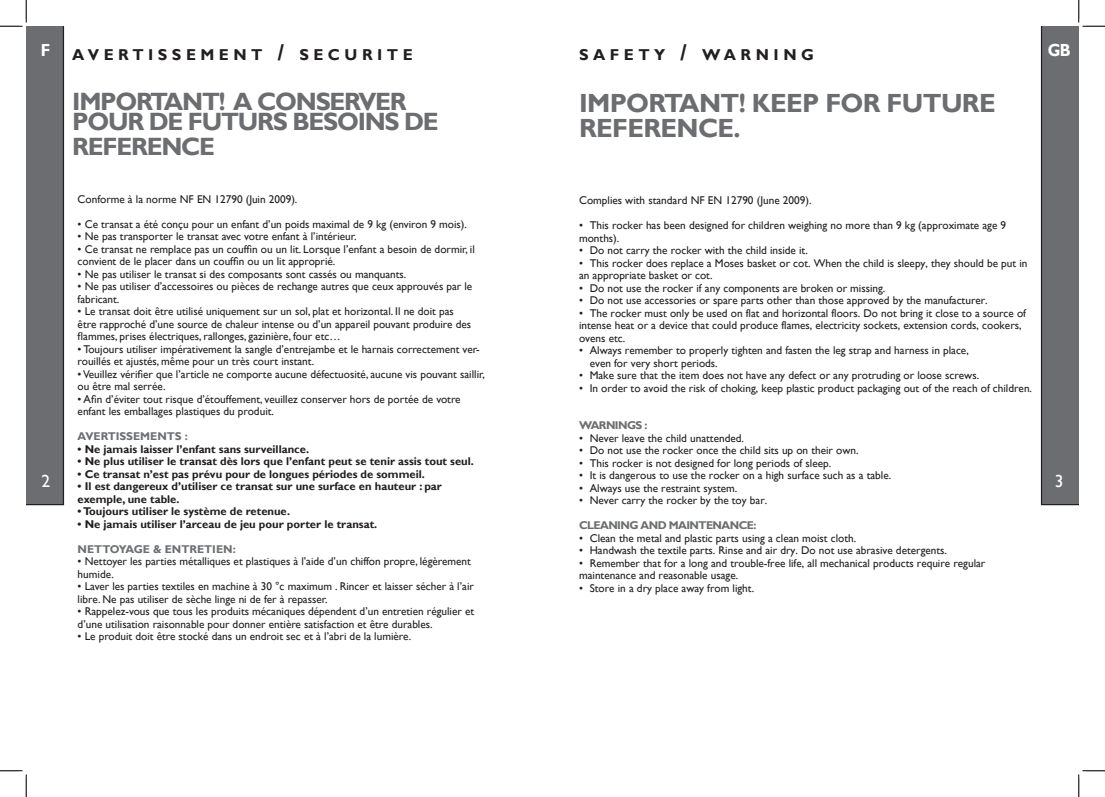
<style>
.page{position:relative;width:1105px;height:797px;background:#fff}
.page>*{position:absolute;margin:0;border:0;box-sizing:border-box;transform-origin:0 0}
.Intro{font:700 26.25px "Gill Sans";letter-spacing:-.025em;color:#6c6d70}
.intro5mm{font:700 25px/20px "Gill Sans";letter-spacing:-.05em;color:#6c6d70}
.t1{font:700 17.5px "Gill Sans";color:#fff;scale:.9 1}
.t2{font:17.5px "Gill Sans";color:#fff}
.titreavertissement{font:700 15.75px "Gill Sans";letter-spacing:.285em;color:#231f20}
.listingok2{font:11.25px/12.5px "Gill Sans";color:#231f20}
.t3{font:700 11.25px/12.5px "Gill Sans";color:#231f20}
.t4{font:700 11.25px "Gill Sans";color:#6c6f74}
.TITRE5{font:700 11.25px "Gill Sans";letter-spacing:-.05em;color:#6c6d70}
.s1{font-size:22.5px}
</style>
<div class="page">
<svg style="left:0;top:0;width:64px;height:505px"></svg>
<svg style="left:0;top:770px;width:27px;height:27px"></svg>
<svg style="left:1041px;top:0;width:64px;height:505px"></svg>
<svg style="left:1078px;top:770px;width:27px;height:27px"></svg>
<p class="t1" style="left:41px;top:40px;width:12px">F</p>
<p class="t2" style="left:41px;top:471px;width:10px">2</p>
<p class="titreavertissement" style="left:72px;top:45px;width:342px">AVERTISSEMENT <span class="s1">/</span> SECURITE</p>
<p class="titreavertissement" style="left:579px;top:45px;width:236px">SAFETY <span class="s1">/</span> WARNING</p>
<p class="intro5mm" style="left:72px;top:91px;width:368px">IMPORTANT! A CONSERVER<br>POUR DE FUTURS BESOINS DE</p>
<p class="intro5mm" style="left:72px;top:136px;width:144px">REFERENCE</p>
<p class="listingok2" style="left:78px;top:192px;width:221px">Conforme à la norme NF EN 12790 (Juin 2009).</p>
<p class="listingok2" style="left:78px;top:217px;width:391px">• Ce transat a été conçu pour un enfant d’un poids maximal de 9 kg (environ 9 mois).</p>
<p class="listingok2" style="left:78px;top:230px;width:280px">• Ne pas transporter le transat avec votre enfant à l’intérieur.</p>
<p class="listingok2" style="left:78px;top:242px;width:399px">• Ce transat ne remplace pas un couffin ou un lit. Lorsque l’enfant a besoin de dormir, il convient de le placer dans un couffin ou un lit approprié.</p>
<p class="listingok2" style="left:78px;top:267px;width:330px">• Ne pas utiliser le transat si des composants sont cassés ou manquants.</p>
<p class="listingok2" style="left:78px;top:280px;width:396px">• Ne pas utiliser d’accessoires ou pièces de rechange autres que ceux approuvés par le fabricant.</p>
<p class="listingok2" style="left:78px;top:305px;width:395px">• Le transat doit être utilisé uniquement sur un sol, plat et horizontal. Il ne doit pas être rapproché d’une source de chaleur intense ou d’un appareil pouvant produire des flammes, prises électriques, rallonges, gazinière, four etc…</p>
<p class="listingok2" style="left:78px;top:342px;width:404px">• Toujours utiliser impérativement la sangle d’entrejambe et le harnais correctement ver&shy;rouillés et ajustés, même pour un très court instant.</p>
<p class="listingok2" style="left:78px;top:367px;width:409px">• Veuillez vérifier que l’article ne comporte aucune défectuosité, aucune vis pouvant saillir, ou être mal serrée.</p>
<p class="listingok2" style="left:78px;top:392px;width:384px">• Afin d’éviter tout risque d’étouffement, veuillez conserver hors de portée de votre enfant les emballages plastiques du produit.</p>
<p class="t4" style="left:78px;top:430px;width:112px">AVERTISSEMENTS :</p>
<p class="t3" style="left:78px;top:442px;width:233px">• Ne jamais laisser l’enfant sans surveillance.</p>
<p class="t3" style="left:78px;top:455px;width:398px">• Ne plus utiliser le transat dès lors que l’enfant peut se tenir assis tout seul.</p>
<p class="t3" style="left:78px;top:467px;width:349px">• Ce transat n’est pas prévu pour de longues périodes de sommeil.</p>
<p class="t3" style="left:78px;top:480px;width:366px">• Il est dangereux d’utiliser ce transat sur une surface en hauteur : par exemple, une table.</p>
<p class="t3" style="left:78px;top:505px;width:214px">• Toujours utiliser le système de retenue.</p>
<p class="t3" style="left:78px;top:517px;width:301px">• Ne jamais utiliser l’arceau de jeu pour porter le transat.</p>
<p class="t4" style="left:78px;top:542px;width:160px">NETTOYAGE &amp; ENTRETIEN:</p>
<p class="listingok2" style="left:78px;top:555px;width:395px">• Nettoyer les parties métalliques et plastiques à l’aide d’un chiffon propre, légèrement humide.</p>
<p class="listingok2" style="left:78px;top:580px;width:398px">• Laver les parties textiles en machine à 30 °c maximum . Rincer et laisser sécher à l’air libre. Ne pas utiliser de sèche linge ni de fer à repasser.</p>
<p class="listingok2" style="left:78px;top:605px;width:398px">• Rappelez-vous que tous les produits mécaniques dépendent d’un entretien régulier et d’une utilisation raisonnable pour donner entière satisfaction et être durables.</p>
<p class="listingok2" style="left:78px;top:630px;width:335px">• Le produit doit être stocké dans un endroit sec et à l’abri de la lumière.</p>
<p class="Intro" style="left:579px;top:88px;width:418px">IMPORTANT! KEEP FOR FUTURE</p>
<p class="Intro" style="left:579px;top:113px;width:163px">REFERENCE.</p>
<p class="listingok2" style="left:579px;top:194px;width:234px">Complies with standard NF EN 12790 (June 2009).</p>
<p class="listingok2" style="left:579px;top:219px;width:429px">• This rocker has been designed for children weighing no more than 9 kg (approximate age 9 months).</p>
<p class="listingok2" style="left:579px;top:244px;width:230px">• Do not carry the rocker with the child inside it.</p>
<p class="listingok2" style="left:579px;top:257px;width:450px">• This rocker does replace a Moses basket or cot. When the child is sleepy, they should be put in an appropriate basket or cot.</p>
<p class="listingok2" style="left:579px;top:282px;width:308px">• Do not use the rocker if any components are broken or missing.</p>
<p class="listingok2" style="left:579px;top:294px;width:410px">• Do not use accessories or spare parts other than those approved by the manufacturer.</p>
<p class="listingok2" style="left:579px;top:307px;width:448px">• The rocker must only be used on flat and horizontal floors. Do not bring it close to a source of intense heat or a device that could produce flames, electricity sockets, extension cords, cookers, ovens etc.</p>
<p class="listingok2" style="left:590px;top:344px;width:381px;text-indent:-11px">• Always remember to properly tighten and fasten the leg strap and harness in place, even for very short periods.</p>
<p class="listingok2" style="left:579px;top:369px;width:402px">• Make sure that the item does not have any defect or any protruding or loose screws.</p>
<p class="listingok2" style="left:579px;top:382px;width:454px">• In order to avoid the risk of choking, keep plastic product packaging out of the reach of children.</p>
<p class="TITRE5" style="left:579px;top:419px;width:70px">WARNINGS :</p>
<p class="listingok2" style="left:579px;top:432px;width:166px">• Never leave the child unattended.</p>
<p class="listingok2" style="left:579px;top:444px;width:281px">• Do not use the rocker once the child sits up on their own.</p>
<p class="listingok2" style="left:579px;top:457px;width:254px">• This rocker is not designed for long periods of sleep.</p>
<p class="listingok2" style="left:579px;top:469px;width:314px">• It is dangerous to use the rocker on a high surface such as a table.</p>
<p class="listingok2" style="left:579px;top:482px;width:160px">• Always use the restraint system.</p>
<p class="listingok2" style="left:579px;top:494px;width:190px">• Never carry the rocker by the toy bar.</p>
<p class="TITRE5" style="left:579px;top:519px;width:179px">CLEANING AND MAINTENANCE:</p>
<p class="listingok2" style="left:579px;top:532px;width:279px">• Clean the metal and plastic parts using a clean moist cloth.</p>
<p class="listingok2" style="left:579px;top:544px;width:369px">• Handwash the textile parts. Rinse and air dry. Do not use abrasive detergents.</p>
<p class="listingok2" style="left:579px;top:557px;width:408px">• Remember that for a long and trouble-free life, all mechanical products require regular maintenance and reasonable usage.</p>
<p class="listingok2" style="left:579px;top:582px;width:177px">• Store in a dry place away from light.</p>
<p class="t1" style="left:1048px;top:40px;width:27px">GB</p>
<p class="t2" style="left:1055px;top:471px;width:10px">3</p>
</div>
